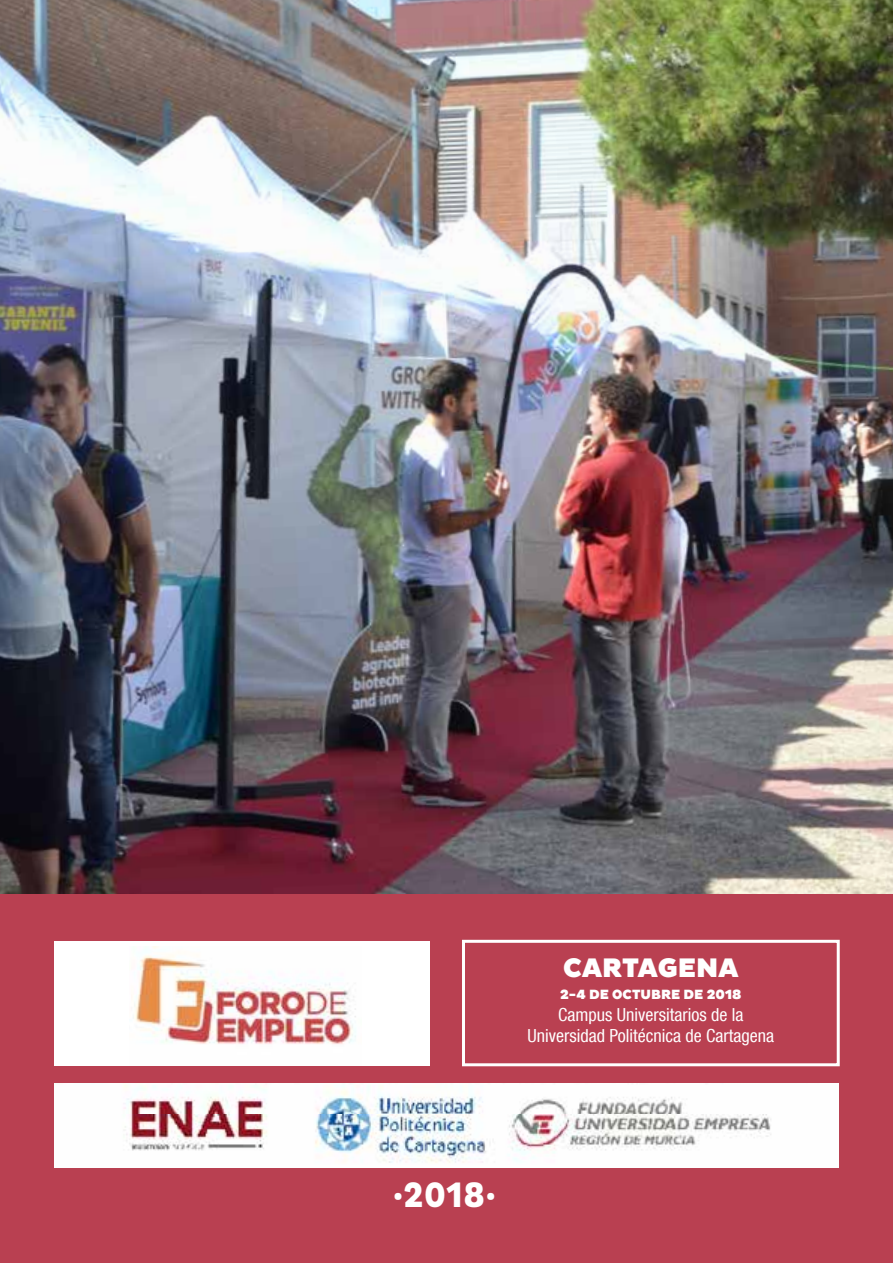
<style>
.page{position:relative;width:893px;height:1263px;background:#fff}
.page>*{position:absolute;margin:0;border:0;box-sizing:border-box;transform-origin:0 0}
.t1{font:800 36px "Pluto Cond";color:#fff}
.t2{font:900 27px "Pluto Sans W01";color:#fff}
.t3{font:condensed 18px/21.6px "Helvetica Neue LT Com";color:#fff;text-align:center}
.t4{font:900 13.5px "Pluto Sans W01";color:#fff}
</style>
<div class="page">
<div style="left:0;top:893px;width:893px;height:370px;background:#b94051"></div>
<img style="left:54px;top:1083px;width:785px;height:84px">
<div style="left:54px;top:940px;width:375px;height:125px;background:#fff"></div>
<img style="left:134px;top:947px;width:222px;height:97px">
<div style="left:462px;top:940px;width:378px;height:126px;border:3px solid #fff"></div>
<img style="left:0;top:0;width:893px;height:893px">
<h2 class="t2" style="left:563px;top:953px;width:177px">CARTAGENA</h2>
<p class="t4" style="left:560px;top:987px;width:183px">2-4 DE OCTUBRE DE 2018</p>
<p class="t3" style="left:527px;top:1003px;width:248px">Campus Universitarios de la<br>Universidad Politécnica de Cartagena</p>
<h1 class="t1" style="left:393px;top:1174px;width:105px">·2018·</h1>
</div>
